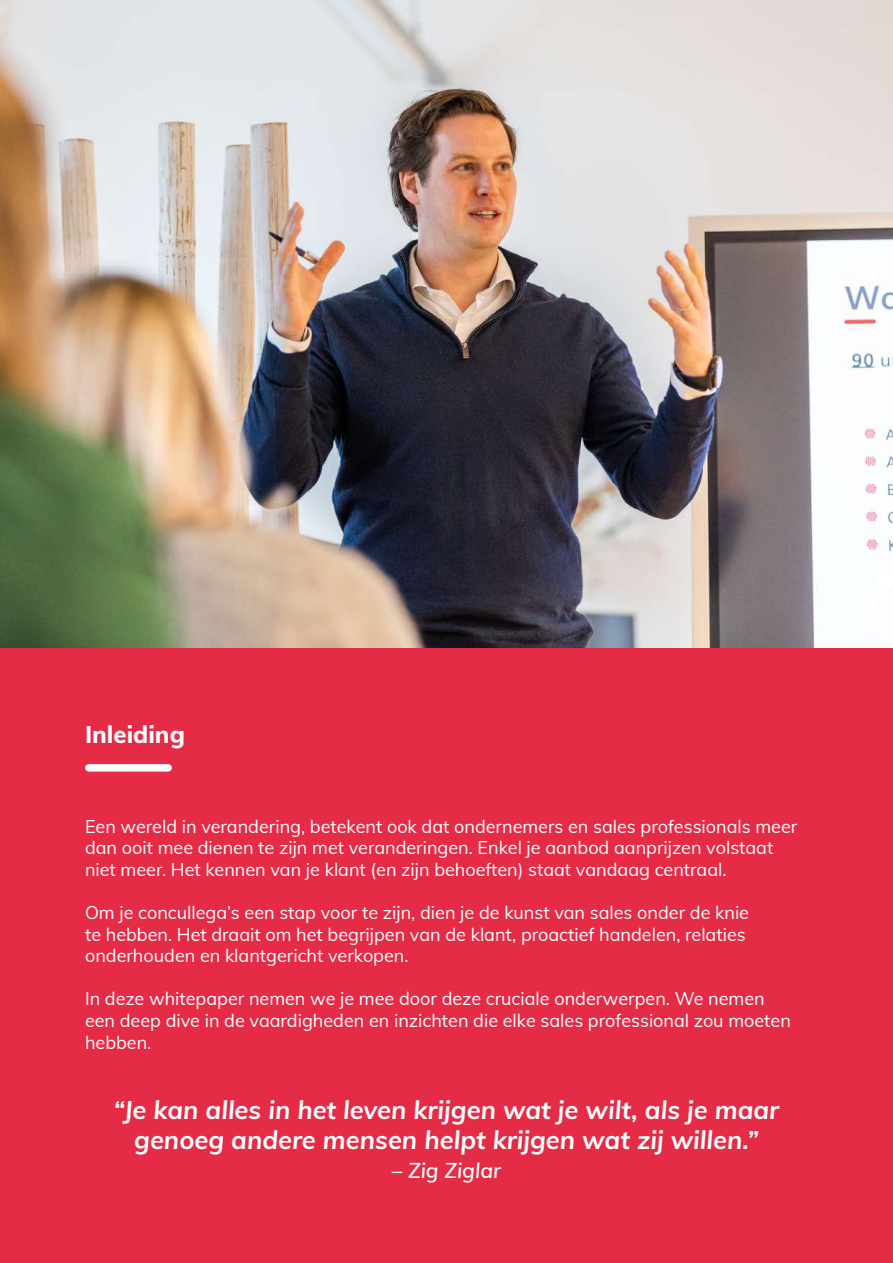
<style>
.page{position:relative;width:893px;height:1263px;background:#fff}
.page>*{position:absolute;margin:0;border:0;box-sizing:border-box;transform-origin:0 0}
.t1{font:italic 700 25.5px/30.6px "Muli";color:#fff;text-align:center}
.t2{font:800 24px "Muli";color:#fff}
.t3{font:italic 600 21px "Muli";color:#fff}
.t4{font:18px/21.6px "Muli";color:#fff}
</style>
<div class="page">
<div style="left:0;top:604px;width:893px;height:659px;background:#e62b47"></div>
<img style="left:0;top:0;width:893px;height:647px">
<div style="left:89px;top:764px;width:79px;height:8px;background:#fff"></div>
<h2 class="t2" style="left:85px;top:717px;width:101px">Inleiding</h2>
<p class="t4" style="left:85px;top:814px;width:714px">Een wereld in verandering, betekent ook dat ondernemers en sales professionals meer dan ooit mee dienen te zijn met veranderingen. Enkel je aanbod aanprijzen volstaat niet meer. Het kennen van je klant (en zijn behoeften) staat vandaag centraal.</p>
<p class="t4" style="left:85px;top:901px;width:665px">Om je concullega’s een stap voor te zijn, dien je de kunst van sales onder de knie te hebben. Het draait om het begrijpen van de klant, proactief handelen, relaties onderhouden en klantgericht verkopen.</p>
<p class="t4" style="left:85px;top:987px;width:707px">In deze whitepaper nemen we je mee door deze cruciale onderwerpen. We nemen een deep dive in de vaardigheden en inzichten die elke sales professional zou moeten hebben.</p>
<h1 class="t1" style="left:114px;top:1093px;width:667px">“Je kan alles in het leven krijgen wat je wilt, als je maar genoeg andere mensen helpt krijgen wat zij willen.”</h1>
<p class="t3" style="left:392px;top:1155px;width:111px">– Zig Ziglar</p>
</div>
